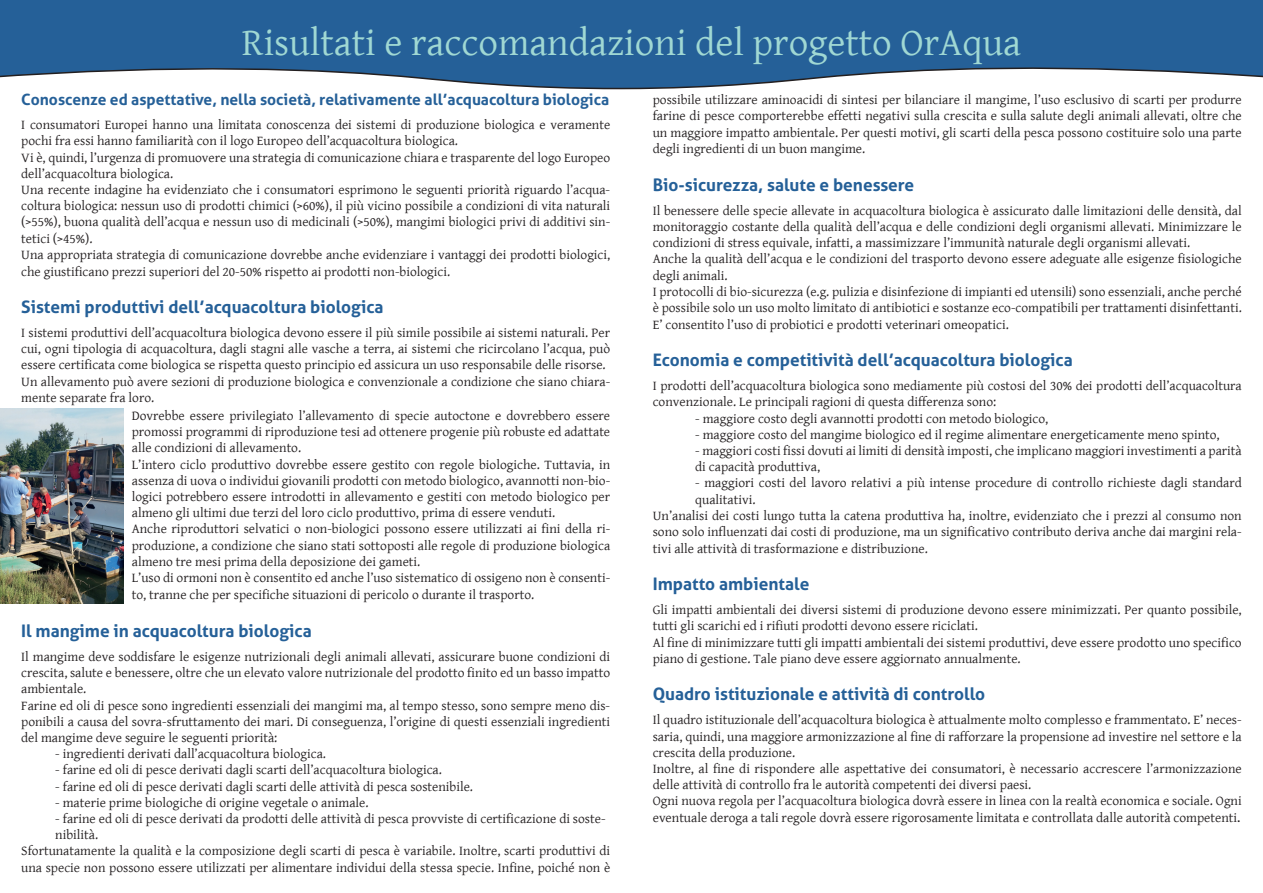
<style>
.page{position:relative;width:1263px;height:893px;background:#fff}
.page>*{position:absolute;margin:0;border:0;box-sizing:border-box;transform-origin:0 0}
.t1{font:39px "Gentium Basic";color:#a0d8d3}
.t2{font:700 17.25px "Aller";color:#256098}
.t3{font:700 15.6px "Aller";color:#256098}
.t4{font:13.5px/16.2px "Gentium Basic";color:#231f20}
.s1{font-family:"Aller";font-size:13.95px}
</style>
<div class="page">
<svg style="left:0;top:0;width:1263px;height:90px;background:#4576a5"></svg>
<img style="left:0;top:408px;width:123px;height:196px">
<h1 class="t1" style="left:242px;top:14px;width:781px">Risultati e raccomandazioni del progetto OrAqua</h1>
<p class="t3" style="left:21px;top:90px;width:589px">Conoscenze ed aspettative, nella società, relativamente all’acquacoltura biologica</p>
<p class="t4" style="left:21px;top:116px;width:590px">I consumatori Europei hanno una limitata conoscenza dei sistemi di produzione biologica e veramente pochi fra essi hanno familiarità con il logo Europeo dell’acquacoltura biologica.<br>Vi è, quindi, l’urgenza di promuovere una strategia di comunicazione chiara e trasparente del logo Europeo dell’acquacoltura biologica.<br>Una recente indagine ha evidenziato che i consumatori esprimono le seguenti priorità riguardo l’acqua&shy;coltura biologica: nessun uso di prodotti chimici (&gt;60%), il più vicino possibile a condizioni di vita naturali (&gt;55%), buona qualità dell’acqua e nessun uso di medicinali (&gt;50%), mangimi biologici privi di additivi sin&shy;tetici (&gt;45%).<br>Una appropriata strategia di comunicazione dovrebbe anche evidenziare i vantaggi dei prodotti biologici, che giustificano prezzi superiori del 20-50% rispetto ai prodotti non-biologici.</p>
<p class="t2" style="left:21px;top:296px;width:364px">Sistemi produttivi dell’acquacoltura biologica</p>
<p class="t4" style="left:21px;top:324px;width:590px">I sistemi produttivi dell’acquacoltura biologica devono essere il più simile possibile ai sistemi naturali. Per cui, ogni tipologia di acquacoltura, dagli stagni alle vasche a terra, ai sistemi che ricircolano l’acqua, può essere certificata come biologica se rispetta questo principio ed assicura un uso responsabile delle risorse.<br>Un allevamento può avere sezioni di produzione biologica e convenzionale a condizione che siano chiara&shy;mente separate fra loro.</p>
<p class="t4" style="left:132px;top:407px;width:480px">Dovrebbe essere privilegiato l’allevamento di specie autoctone e dovrebbero essere promossi programmi di riproduzione tesi ad ottenere progenie più robuste ed adattate alle condizioni di allevamento.<br>L’intero ciclo produttivo dovrebbe essere gestito con regole biologiche. Tuttavia, in assenza di uova o individui giovanili prodotti con metodo biologico, avannotti non-bio&shy;logici potrebbero essere introdotti in allevamento e gestiti con metodo biologico per almeno gli ultimi due terzi del loro ciclo produttivo, prima di essere venduti.<br>Anche riproduttori selvatici o non-biologici possono essere utilizzati ai fini della ri&shy;produzione, a condizione che siano stati sottoposti alle regole di produzione biologica almeno tre mesi prima della deposizione dei gameti.<br>L’uso di ormoni non è consentito ed anche l’uso sistematico di ossigeno non è consenti&shy;to, tranne che per specifiche situazioni di pericolo o durante il trasporto.</p>
<p class="t2" style="left:21px;top:620px;width:292px">Il mangime in acquacoltura biologica</p>
<p class="t4" style="left:21px;top:648px;width:590px">Il mangime deve soddisfare le esigenze nutrizionali degli animali allevati, assicurare buone condizioni di crescita, salute e benessere, oltre che un elevato valore nutrizionale del prodotto finito ed un basso impatto ambientale.<br>Farine ed oli di pesce sono ingredienti essenziali dei mangimi ma, al tempo stesso, sono sempre meno dis&shy;ponibili a causa del sovra-sfruttamento dei mari. Di conseguenza, l’origine di questi essenziali ingredienti del mangime deve seguire le seguenti priorità:</p>
<p class="t4" style="left:55px;top:745px;width:272px">- ingredienti derivati dall’acquacoltura biologica.</p>
<p class="t4" style="left:55px;top:762px;width:388px">- farine ed oli di pesce derivati dagli scarti dell’acquacoltura biologica.</p>
<p class="t4" style="left:55px;top:778px;width:419px">- farine ed oli di pesce derivati dagli scarti delle attività di pesca sostenibile.</p>
<p class="t4" style="left:55px;top:794px;width:315px">- materie prime biologiche di origine vegetale o animale.</p>
<p class="t4" style="left:55px;top:810px;width:552px">- farine ed oli di pesce derivati da prodotti delle attività di pesca provviste di certificazione di soste-</p>
<p class="t4" style="left:55px;top:826px;width:44px">nibilità.</p>
<p class="t4" style="left:21px;top:843px;width:590px">Sfortunatamente la qualità e la composizione degli scarti di pesca è variabile. Inoltre, scarti produttivi di</p>
<p class="t4" style="left:21px;top:859px;width:590px">una specie non possono essere utilizzati per alimentare individui della stessa specie. Infine, poiché non è</p>
<p class="t4" style="left:653px;top:91px;width:590px;text-align:justify">possibile utilizzare aminoacidi di sintesi per bilanciare il mangime, l’uso esclusivo di scarti per produrre farine di pesce comporterebbe effetti negativi sulla crescita e sulla salute degli animali allevati, oltre che un maggiore impatto ambientale. Per questi motivi, gli scarti della pesca possono costituire solo una parte degli ingredienti di un buon mangime.</p>
<p class="t2" style="left:653px;top:174px;width:263px">Bio-sicurezza, salute e benessere</p>
<p class="t4" style="left:653px;top:202px;width:590px">Il benessere delle specie allevate in acquacoltura biologica è assicurato dalle limitazioni delle densità, dal monitoraggio costante della qualità dell’acqua e delle condizioni degli organismi allevati. Minimizzare le condizioni di stress equivale, infatti, a massimizzare l’immunità naturale degli organismi allevati.<br>Anche la qualità dell’acqua e le condizioni del trasporto devono essere adeguate alle esigenze fisiologiche degli animali.<br>I protocolli di bio-sicurezza (e.g. pulizia e disinfezione di impianti ed utensili) sono essenziali, anche perché è possibile solo un uso molto limitato di antibiotici e sostanze eco-compatibili per trattamenti disinfettanti.<br>E’ consentito l’uso di probiotici e prodotti veterinari omeopatici.</p>
<p class="t2" style="left:653px;top:349px;width:421px">Economia e competitività dell’acquacoltura biologica</p>
<p class="t4" style="left:653px;top:377px;width:590px">I prodotti dell’acquacoltura biologica sono mediamente più costosi del 30% dei prodotti dell’acquacoltura convenzionale. Le principali ragioni di questa differenza sono:</p>
<p class="t4" style="left:695px;top:410px;width:355px">- maggiore costo degli avannotti prodotti con metodo biologico,</p>
<p class="t4" style="left:695px;top:426px;width:526px">- maggiore costo del mangime biologico ed il regime alimentare energeticamente meno spinto,</p>
<p class="t4" style="left:695px;top:442px;width:548px">- maggiori costi fissi dovuti ai limiti di densità imposti, che implicano maggiori investimenti a parità di capacità produttiva,</p>
<p class="t4" style="left:695px;top:475px;width:548px">- maggiori costi del lavoro relativi a più intense procedure di controllo richieste dagli standard</p>
<p class="t4" style="left:695px;top:491px;width:62px">qualitativi.</p>
<p class="t4" style="left:653px;top:507px;width:590px">Un’analisi dei costi lungo tutta la catena produttiva ha, inoltre, evidenziato che i prezzi al consumo non</p>
<p class="t4" style="left:653px;top:523px;width:590px">sono solo influenzati dai costi di produzione, ma un significativo contributo deriva anche dai margini rela-</p>
<p class="t4" style="left:653px;top:540px;width:277px">tivi alle attività di trasformazione e distribuzione.</p>
<p class="t2" style="left:653px;top:573px;width:158px">Impatto ambientale</p>
<p class="t4" style="left:653px;top:601px;width:590px">Gli impatti ambientali dei diversi sistemi di produzione devono essere minimizzati. Per quanto possibile, tutti gli scarichi ed i rifiuti prodotti devono essere riciclati.<br>Al fine di minimizzare tutti gli impatti ambientali dei sistemi produttivi, deve essere prodotto uno specifico piano di gestione. Tale piano deve essere aggiornato annualmente.</p>
<p class="t2" style="left:653px;top:683px;width:334px">Quadro istituzionale e attività di controllo</p>
<p class="t4" style="left:653px;top:711px;width:590px">Il quadro istituzionale dell’acquacoltura biologica è attualmente molto complesso e frammentato. E’ neces&shy;saria, quindi, una maggiore armonizzazione al fine di rafforzare la propensione ad investire nel settore e la crescita della produzione.<br>Inoltre, al fine di rispondere alle aspettative dei consumatori, è necessario accrescere l’armonizzazione delle attività di controllo fra le autorità competenti dei diversi paesi.<br>Ogni nuova regola per l’acquacoltura biologica dovrà essere in linea con la realtà economica e sociale. Ogni eventuale deroga a tali regole dovrà essere rigorosamente limitata e controllata dalle autorità competenti<span class="s1">.</span></p>
</div>
